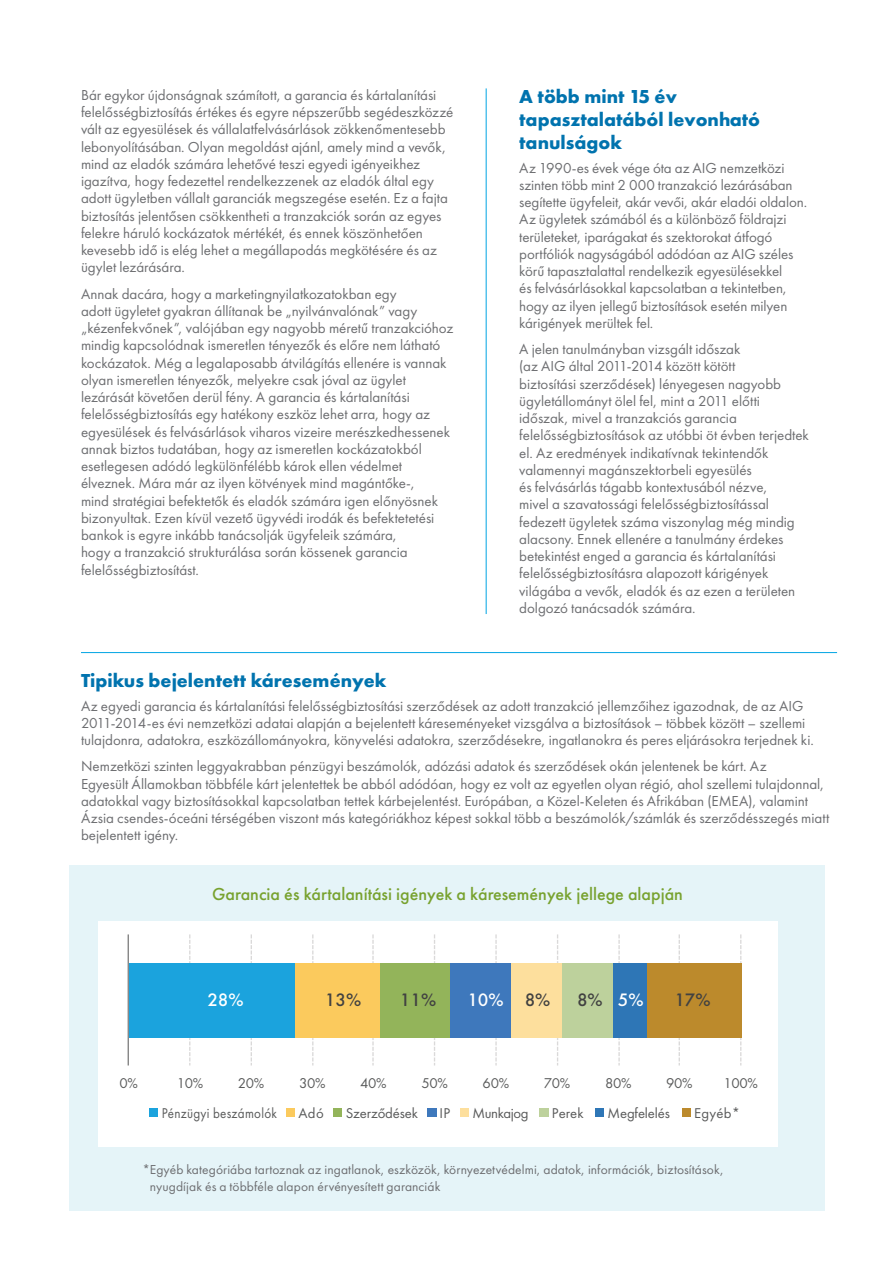
<style>
.page{position:relative;width:893px;height:1263px;background:#fff}
.page>*{position:absolute;margin:0;border:0;box-sizing:border-box;transform-origin:0 0}
.Subhead{font:700 19.5px/23.4px "Futura PT";color:#0073ae}
.t1{font:500 18.75px "Futura PT";color:#414141}
.t2{font:500 18.75px "Futura PT";color:#fff}
.Subhead-2{font:500 18px "Futura PT";color:#78a22f}
.Text{font:15px/17.2px "Futura PT";color:#6d6e71}
.t3{font:14.7px "Futura PT";letter-spacing:-.01em;color:#595a5a}
.t4{font:14.7px "Futura PT";letter-spacing:.02em;color:#595a5a;scale:.89 1}
.Text-2{font:13.5px/16.2px "Futura PT";letter-spacing:.005em;color:#6d6e71}
.s1{color:#414141}
.s2{color:#fff}
</style>
<div class="page">
<div style="left:69px;top:865px;width:756px;height:345px;background:#e5f4f8"></div>
<div style="left:98px;top:922px;width:680px;height:225px;background:#fff"></div>
<svg style="left:189px;top:934px;width:552px;height:131px"></svg>
<div style="left:129px;top:963px;width:166px;height:75px;background:#1ba3dd"></div>
<div style="left:295px;top:963px;width:85px;height:75px;background:#fbca5d"></div>
<div style="left:380px;top:963px;width:70px;height:75px;background:#93b45a"></div>
<div style="left:450px;top:963px;width:61px;height:75px;background:#3e78bc"></div>
<div style="left:511px;top:963px;width:51px;height:75px;background:#fddf9d"></div>
<div style="left:562px;top:963px;width:51px;height:75px;background:#bdd19c"></div>
<div style="left:613px;top:963px;width:33px;height:75px;background:#2e76b6"></div>
<div style="left:646px;top:963px;width:95px;height:75px;background:#bc8a2c"></div>
<hr style="left:128px;top:934px;width:1px;height:131px;background:#808080">
<div style="left:149px;top:1109px;width:8px;height:8px;background:#1ba3dd"></div>
<div style="left:287px;top:1109px;width:8px;height:8px;background:#fbca5d"></div>
<div style="left:334px;top:1109px;width:8px;height:8px;background:#93b45a"></div>
<div style="left:427px;top:1109px;width:10px;height:8px;background:#3e78bc"></div>
<div style="left:461px;top:1109px;width:8px;height:8px;background:#fddf9d"></div>
<div style="left:539px;top:1109px;width:10px;height:8px;background:#bdd19c"></div>
<div style="left:596px;top:1109px;width:8px;height:8px;background:#2e76b6"></div>
<div style="left:683px;top:1109px;width:8px;height:8px;background:#bc8a2c"></div>
<hr style="left:486px;top:88px;width:1px;height:526px;background:#00a4e3">
<hr style="left:81px;top:652px;width:756px;height:1px;background:#00a4e3">
<p class="Text" style="left:81px;top:86px;width:374px">Bár egykor újdonságnak számított, a garancia és kártalanítási felelősségbiztosítás értékes és egyre népszerűbb segédeszközzé vált az egyesülések és vállalatfelvásárlások zökkenőmentesebb lebonyolításában. Olyan megoldást ajánl, amely mind a vevők, mind az eladók számára lehetővé teszi egyedi igényeikhez igazítva, hogy fedezettel rendelkezzenek az eladók által egy adott ügyletben vállalt garanciák megszegése esetén. Ez a fajta biztosítás jelentősen csökkentheti a tranzakciók során az egyes felekre háruló kockázatok mértékét, és ennek köszönhetően kevesebb idő is elég lehet a megállapodás megkötésére és az ügylet lezárására.</p>
<p class="Text" style="left:81px;top:285px;width:374px">Annak dacára, hogy a marketingnyilatkozatokban egy<br>adott ügyletet gyakran állítanak be „nyilvánvalónak” vagy „kézenfekvőnek”, valójában egy nagyobb méretű tranzakcióhoz mindig kapcsolódnak ismeretlen tényezők és előre nem látható kockázatok. Még a legalaposabb átvilágítás ellenére is vannak olyan ismeretlen tényezők, melyekre csak jóval az ügylet lezárását követően derül fény. A garancia és kártalanítási felelősségbiztosítás egy hatékony eszköz lehet arra, hogy az egyesülések és felvásárlások viharos vizeire merészkedhessenek annak biztos tudatában, hogy az ismeretlen kockázatokból esetlegesen adódó legkülönfélébb károk ellen védelmet élveznek. Mára már az ilyen kötvények mind magántőke-,<br>mind stratégiai befektetők és eladók számára igen előnyösnek bizonyultak. Ezen kívül vezető ügyvédi irodák és befektetetési bankok is egyre inkább tanácsolják ügyfeleik számára,<br>hogy a tranzakció strukturálása során kössenek garancia felelősségbiztosítást.</p>
<p class="Subhead" style="left:519px;top:84px;width:242px">A több mint 15 év tapasztalatából levonható tanulságok</p>
<p class="Text" style="left:519px;top:159px;width:289px">Az 1990-es évek vége óta az AIG nemzetközi szinten több mint 2 000 tranzakció lezárásában segítette ügyfeleit, akár vevői, akár eladói oldalon.<br>Az ügyletek számából és a különböző földrajzi területeket, iparágakat és szektorokat átfogó portfóliók nagyságából adódóan az AIG széles körű tapasztalattal rendelkezik egyesülésekkel<br>és felvásárlásokkal kapcsolatban a tekintetben, hogy az ilyen jellegű biztosítások esetén milyen kárigények merültek fel.</p>
<p class="Text" style="left:519px;top:340px;width:291px">A jelen tanulmányban vizsgált időszak<br>(az AIG által 2011-2014 között kötött<br>biztosítási szerződések) lényegesen nagyobb ügyletállományt ölel fel, mint a 2011 előtti időszak, mivel a tranzakciós garancia felelősségbiztosítások az utóbbi öt évben terjedtek el. Az eredmények indikatívnak tekintendők valamennyi magánszektorbeli egyesülés<br>és felvásárlás tágabb kontextusából nézve,<br>mivel a szavatossági felelősségbiztosítással fedezett ügyletek száma viszonylag még mindig alacsony. Ennek ellenére a tanulmány érdekes betekintést enged a garancia és kártalanítási felelősségbiztosításra alapozott kárigények világába a vevők, eladók és az ezen a területen dolgozó tanácsadók számára.</p>
<p class="Subhead" style="left:81px;top:669px;width:307px">Tipikus bejelentett káresemények</p>
<p class="Text" style="left:81px;top:697px;width:734px">Az egyedi garancia és kártalanítási felelősségbiztosítási szerződések az adott tranzakció jellemzőihez igazodnak, de az AIG<br>2011-2014-es évi nemzetközi adatai alapján a bejelentett káreseményeket vizsgálva a biztosítások – többek között – szellemi tulajdonra, adatokra, eszközállományokra, könyvelési adatokra, szerződésekre, ingatlanokra és peres eljárásokra terjednek ki.</p>
<p class="Text" style="left:81px;top:758px;width:750px">Nemzetközi szinten leggyakrabban pénzügyi beszámolók, adózási adatok és szerződések okán jelentenek be kárt. Az<br>Egyesült Államokban többféle kárt jelentettek be abból adódóan, hogy ez volt az egyetlen olyan régió, ahol szellemi tulajdonnal, adatokkal vagy biztosításokkal kapcsolatban tettek kárbejelentést. Európában, a Közel-Keleten és Afrikában (EMEA), valamint Ázsia csendes-óceáni térségében viszont más kategóriákhoz képest sokkal több a beszámolók/számlák és szerződésszegés miatt bejelentett igény.</p>
<p class="Subhead-2" style="left:212px;top:883px;width:472px">Garancia és kártalanítási igények a káresemények jellege alapján</p>
<p class="t2" style="left:207px;top:989px;width:38px">28%</p>
<p class="t1" style="left:325px;top:989px;width:38px">13%</p>
<p class="t1" style="left:400px;top:989px;width:38px">11%</p>
<p class="t2" style="left:467px;top:989px;width:84px">10% <span class="s1">8%</span></p>
<p class="t1" style="left:577px;top:989px;width:68px">8% <span class="s2">5%</span></p>
<p class="t1" style="left:674px;top:989px;width:38px">17%</p>
<p class="t3" style="left:120px;top:1074px;width:20px">0%</p>
<p class="t3" style="left:177px;top:1074px;width:28px">10%</p>
<p class="t3" style="left:238px;top:1074px;width:28px">20%</p>
<p class="t3" style="left:299px;top:1074px;width:28px">30%</p>
<p class="t3" style="left:360px;top:1074px;width:28px">40%</p>
<p class="t3" style="left:421px;top:1074px;width:28px">50%</p>
<p class="t3" style="left:483px;top:1074px;width:28px">60%</p>
<p class="t3" style="left:544px;top:1074px;width:28px">70%</p>
<p class="t3" style="left:605px;top:1074px;width:28px">80%</p>
<p class="t3" style="left:666px;top:1074px;width:28px">90%</p>
<p class="t3" style="left:723px;top:1074px;width:36px">100%</p>
<p class="t4" style="left:162px;top:1105px;width:131px">Pénzügyi beszámolók</p>
<p class="t3" style="left:298px;top:1105px;width:27px">Adó</p>
<p class="t3" style="left:346px;top:1105px;width:74px">Szerződések</p>
<p class="t3" style="left:439px;top:1105px;width:12px">IP</p>
<p class="t3" style="left:473px;top:1105px;width:58px">Munkajog</p>
<p class="t3" style="left:552px;top:1105px;width:33px">Perek</p>
<p class="t3" style="left:607px;top:1105px;width:64px">Megfelelés</p>
<p class="t3" style="left:694px;top:1105px;width:47px">Egyéb*</p>
<p class="Text-2" style="left:150px;top:1162px;width:575px;text-indent:-7px">*Egyéb kategóriába tartoznak az ingatlanok, eszközök, környezetvédelmi, adatok, információk, biztosítások, nyugdíjak és a többféle alapon érvényesített garanciák</p>
</div>
